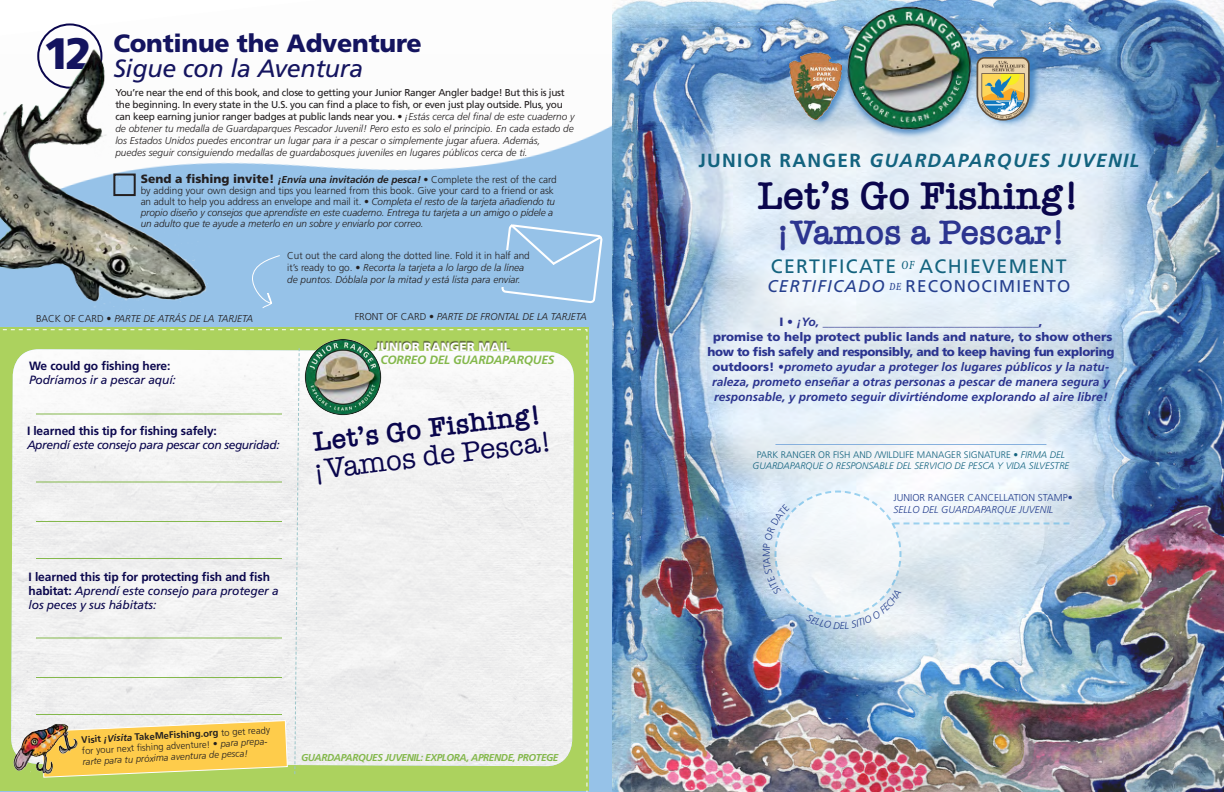
<style>
.page{position:relative;width:1224px;height:792px;background:#fff}
.page>*{position:absolute;margin:0;border:0;box-sizing:border-box;transform-origin:0 0}
.t1{font:900 44px "Frutiger LT Std";color:#14145f}
.t2{font:600 40px "American Typewriter";color:#0a064d}
.t3{font:600 35px "American Typewriter";color:#2c3590}
.t4{font:28.8px "American Typewriter";color:#0a064d}
.t5{font:600 27.9px "American Typewriter";color:#0a064d}
.t6{font:900 25px "Frutiger LT Std";letter-spacing:-.01em;color:#14145f}
.t7{font:italic 25px "Frutiger LT Std";letter-spacing:-.01em;color:#14145f}
.t8{font:19.4px "Frutiger LT Std";letter-spacing:.07em;color:#13637f}
.t9{font:italic 700 19px "Frutiger LT Std";letter-spacing:.07em;color:#13637f}
.t10{font:17px "Frutiger LT Std";letter-spacing:.07em;color:#253f8e}
.t11{font:italic 700 12px/15px "Frutiger LT Std";color:#2c3590}
.t12{font:700 12px/14px "Frutiger LT Std";letter-spacing:-.01em;color:#0a064d}
.t13{font:900 12px/15px "Frutiger LT Std";color:#2c3590;text-align:center}
.t14{font:900 12px "Frutiger LT Std";letter-spacing:-.025em;color:#2c3590}
.t15{font:italic 12px "Frutiger LT Std";letter-spacing:-.01em;color:#0a064d}
.t16{font:italic 12px "Frutiger LT Std";letter-spacing:-.03em;color:#0a064d}
.t17{font:italic 700 12px "Frutiger LT Std";letter-spacing:-.02em;color:#84b84c}
.t18{font:900 12px "Frutiger LT Std";color:#231f20}
.t19{font:900 12px "Frutiger LT Std";color:#fff}
.t20{font:italic 300 10px/12px "Frutiger LT Std";color:#231f20}
.t21{font:10px/12px "Frutiger LT Std";letter-spacing:-.03em;color:#231f20}
.t22{font:300 10px/11px "Frutiger LT Std";color:#231f20}
.t23{font:italic 700 10px "Frutiger LT Std";letter-spacing:-.01em;color:#231f20}
.t24{font:italic 700 10px "Frutiger LT Std";letter-spacing:-.04em;color:#84b84c}
.t25{font:300 10px "Frutiger LT Std";color:#253f8e}
.t26{font:italic 300 10px "Frutiger LT Std";color:#253f8e}
.t27{font:300 9.5px/11px "Frutiger LT Std";color:#231f20}
.t28{font:italic 300 9.5px "Frutiger LT Std";color:#13637f}
.t29{font:300 9.5px "Frutiger LT Std";color:#13637f}
.t30{font:italic 300 9.5px "Frutiger LT Std";color:#231f20}
.s1{font-weight:300;font-style:italic}
.s2{font-style:italic}
.s3{font-weight:300;font-style:normal}
.s4{font-weight:400}
.s5{font-style:normal}
.s6{font-family:"NPS Rawlinson OT Cond";font-style:italic;font-size:9.9px}
.s7{font-weight:700;font-style:italic}
.s8{font-weight:900;font-style:normal}
.s9{font-weight:400;font-style:italic}
.s10{font-weight:700}
</style>
<div class="page">
<div style="left:0;top:54px;width:630px;height:738px;background:#96c2e8"></div>
<img style="left:55px;top:24px;width:557px;height:147px">
<img style="left:612px;top:0;width:612px;height:792px">
<img style="left:0;top:27px;width:254px;height:284px">
<hr style="left:775px;top:444px;width:271px;height:1px;background:#87b0dd">
<img style="left:841px;top:0;width:138px;height:137px">
<div style="left:976px;top:52px;width:64px;height:75px;background:#357bbf;opacity:.75"></div>
<svg style="left:976px;top:57px;width:54px;height:64px;background:#afad8b"></svg>
<div style="left:790px;top:48px;width:62px;height:78px;background:#357bbf;opacity:.75"></div>
<img style="left:790px;top:52px;width:52px;height:68px">
<div style="left:113px;top:174px;width:23px;height:22px;border:2px solid #231f20"></div>
<svg style="left:251px;top:254px;width:29px;height:55px"></svg>
<svg style="left:501px;top:224px;width:102px;height:80px"></svg>
<div style="left:446px;top:250px;width:76px;height:36px;background:#96c2e8"></div>
<svg style="left:0;top:329px;width:587px;height:463px;background:#e5e8d4"></svg>
<div style="left:374px;top:340px;width:137px;height:11px;background:#231f20;opacity:.75"></div>
<svg style="left:763px;top:490px;width:307px;height:139px"></svg>
<h2 class="t1" style="left:43px;top:27px;width:51px">12</h2>
<h2 class="t6" style="left:113px;top:28px;width:310px">Continue the Adventure</h2>
<p class="t7" style="left:113px;top:54px;width:251px">Sigue con la Aventura</p>
<p class="t21" style="left:115px;top:87px;width:461px">You’re near the end of this book, and close to getting your Junior Ranger Angler badge! But this is just the beginning. In every state in the U.S. you can fnd a place to fsh, or even just play outside. Plus, you can keep earning junior ranger badges at public lands near you. • <span class="s1">¡Estás cerca del fnal de este cuaderno y</span></p>
<p class="t20" style="left:115px;top:123px;width:460px">de obtener tu medalla de Guardaparques Pescador Juvenil! Pero esto es solo el principio. En cada estado de los Estados Unidos puedes encontrar un lugar para ir a pescar o simplemente jugar afuera. Además,<br>puedes seguir consiguiendo medallas de guardabosques juveniles en lugares públicos cerca de ti.</p>
<p class="t18" style="left:141px;top:171px;width:135px">Send a fshing invite!</p>
<p class="t22" style="left:141px;top:185px;width:416px">by adding your own design and tips you learned from this book. Give your card to a friend or ask an adult to help you address an envelope and mail it. • <span class="s2">Completa el resto de la tarjeta añadiendo tu</span></p>
<p class="t20" style="left:141px;top:207px;width:414px;line-height:11px">propio diseño y consejos que aprendiste en este cuaderno. Entrega tu tarjeta a un amigo o pídele a un adulto que te ayude a meterlo en un sobre y enviarlo por correo.</p>
<p class="t23" style="left:278px;top:173px;width:281px">¡Envía una invitación de pesca! <span class="s3">• Complete the rest of the card</span></p>
<p class="t22" style="left:287px;top:250px;width:244px;line-height:12px">Cut out the card along the dotted line. Fold it in half and it’s ready to go. <span class="s4">•</span> <span class="s2">Recorta la tarjeta a lo largo de la línea</span></p>
<p class="t20" style="left:287px;top:274px;width:235px">de puntos. Dóblala por la mitad y está lista para enviar.</p>
<p class="t9" style="left:698px;top:149px;width:442px"><span class="s5">JUNIOR RANGER</span> GUARDAPARQUES JUVENIL</p>
<p class="t2" style="left:758px;top:165px;width:324px">Let’s Go Fishing!</p>
<p class="t3" style="left:776px;top:205px;width:292px">¡Vamos a Pescar!</p>
<p class="t8" style="left:771px;top:254px;width:297px">CERTIFICATE <sup>OF</sup> ACHIEVEMENT</p>
<p class="t10" style="left:767px;top:276px;width:304px"><span class="s2">CERTIFICADO</span> <span class="s6">DE</span> RECONOCIMIENTO</p>
<p class="t20" style="left:355px;top:310px;width:234px"><span class="s5">FRONT OF CARD •</span> PARTE DE FRONTAL DE LA TARJETA</p>
<p class="t20" style="left:36px;top:313px;width:219px"><span class="s5">BACK OF CARD •</span> PARTE DE ATRÁS DE LA TARJETA</p>
<p class="t13" style="left:713px;top:314px;width:401px">I • <span class="s7">¡Yo,</span> ____________________________________,<br>promise to help protect public lands and nature, to show others</p>
<p class="t19" style="left:375px;top:339px;width:137px">JUNIOR RANGER MAIL</p>
<p class="t14" style="left:707px;top:345px;width:409px">how to fsh safely and responsibly, and to keep having fun exploring</p>
<p class="t17" style="left:380px;top:353px;width:176px">CORREO DEL GUARDAPARQUES</p>
<p class="t12" style="left:29px;top:359px;width:143px">We could go fshing here:</p>
<p class="t11" style="left:712px;top:359px;width:399px"><span class="s8">outdoors! •</span>prometo ayudar a proteger los lugares públicos y la natu-</p>
<p class="t15" style="left:29px;top:373px;width:148px">Podríamos ir a pescar aquí:</p>
<p class="t11" style="left:712px;top:374px;width:399px">raleza, prometo enseñar a otras personas a pescar de manera segura y responsable, y prometo seguir divirtiéndome explorando al aire libre!</p>
<p class="t5" style="left:311px;top:421px;width:231px;rotate:-7deg">Let’s Go Fishing!</p>
<p class="t12" style="left:27px;top:424px;width:191px">I learned this tip for fshing safely:</p>
<p class="t16" style="left:27px;top:438px;width:254px">Aprendí este consejo para pescar con seguridad:</p>
<p class="t4" style="left:310px;top:449px;width:242px;rotate:-7deg">¡Vamos de Pesca!</p>
<p class="t29" style="left:757px;top:449px;width:310px">PARK RANGER OR FISH AND /WILDLIFE MANAGER SIGNATURE • <span class="s2">FIRMA DEL</span></p>
<p class="t28" style="left:753px;top:460px;width:318px">GUARDAPARQUE O RESPONSABLE DEL SERVICIO DE PESCA Y VIDA SILVESTRE</p>
<p class="t25" style="left:894px;top:492px;width:181px">JUNIOR RANGER CANCELLATION STAMP•</p>
<p class="t26" style="left:894px;top:504px;width:161px">SELLO DEL GUARDAPARQUE JUVENIL</p>
<p class="t12" style="left:29px;top:570px;width:252px">I learned this tip for protecting fsh and fsh habitat: <span class="s9">Aprendí este consejo para proteger a</span></p>
<p class="t15" style="left:29px;top:598px;width:129px">los peces y sus hábitats:</p>
<p class="t27" style="left:81px;top:734px;width:190px;rotate:-3deg"><span class="s10">Visit</span> <span class="s7">¡Visita</span> <span class="s10">TakeMeFishing.org</span> to get ready for your next fshing adventure! <span class="s10">•</span> <span class="s2">para prepa-</span></p>
<p class="t30" style="left:82px;top:756px;width:167px;rotate:-3deg">rarte para tu próxima aventura de pesca!</p>
<p class="t24" style="left:301px;top:751px;width:259px">GUARDAPARQUES JUVENIL: EXPLORA, APRENDE, PROTEGE</p>
</div>
